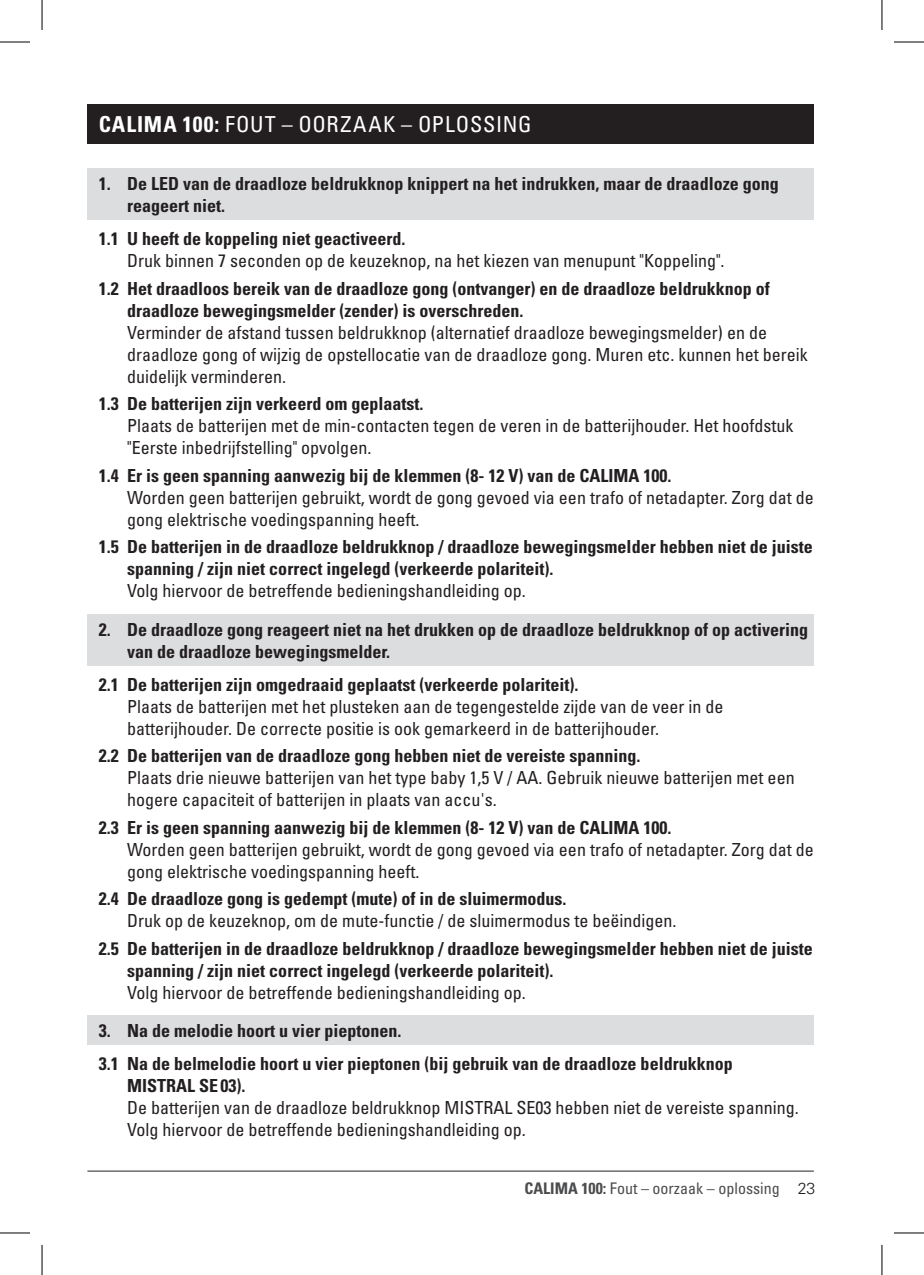
<style>
.page{position:relative;width:924px;height:1275px;background:#fff}
.page>*{position:absolute;margin:0;border:0;box-sizing:border-box;transform-origin:0 0}
.t1{font:condensed 22px "Univers LT Std";letter-spacing:.04em;color:#fff}
.t2{font:condensed 18px/22px "Univers LT Std";color:#231f20}
.t3{font:700 condensed 18px/22px "Univers LT Std";color:#231f20}
.t4{font:condensed 16px "Univers LT Std";color:#4b4c4d}
.t5{font:300 16px "Univers LT Std";color:#231f20}
.s1{font-weight:700}
</style>
<div class="page">
<hr style="left:87px;top:1170px;width:726px;height:1px;background:#231f20">
<div style="left:87px;top:104px;width:726px;height:39px;background:#231f20"></div>
<div style="left:87px;top:168px;width:726px;height:52px;background:#dcdddf"></div>
<div style="left:87px;top:614px;width:726px;height:51px;background:#dcdddf"></div>
<div style="left:87px;top:1015px;width:726px;height:30px;background:#dcdddf"></div>
<hr style="left:0;top:42px;width:30px;height:1px;background:#000">
<hr style="left:893px;top:42px;width:30px;height:1px;background:#000">
<hr style="left:0;top:1232px;width:30px;height:1px;background:#000">
<hr style="left:893px;top:1232px;width:30px;height:1px;background:#000">
<hr style="left:42px;top:0;width:1px;height:30px;background:#000">
<hr style="left:42px;top:1245px;width:1px;height:30px;background:#000">
<hr style="left:881px;top:0;width:1px;height:30px;background:#000">
<hr style="left:881px;top:1245px;width:1px;height:30px;background:#000">
<p class="t1" style="left:99px;top:110px;width:434px"><span class="s1">CALIMA 100:</span> FOUT – OORZAAK – OPLOSSING</p>
<p class="t3" style="left:127px;top:172px;width:652px;text-indent:-28px">1. De LED van de draadloze beldrukknop knippert na het indrukken, maar de draadloze gong reageert niet.</p>
<p class="t3" style="left:99px;top:227px;width:308px">1.1 U heeft de koppeling niet geactiveerd.</p>
<p class="t2" style="left:127px;top:249px;width:598px">Druk binnen 7 seconden op de keuzeknop, na het kiezen van menupunt "Koppeling".</p>
<p class="t3" style="left:127px;top:277px;width:643px;text-indent:-28px">1.2 Het draadloos bereik van de draadloze gong (ontvanger) en de draadloze beldrukknop of draadloze bewegingsmelder (zender) is overschreden.</p>
<p class="t2" style="left:127px;top:321px;width:681px">Verminder de afstand tussen beldrukknop (alternatief draadloze bewegingsmelder) en de draadloze gong of wijzig de opstellocatie van de draadloze gong. Muren etc. kunnen het bereik duidelijk verminderen.</p>
<p class="t3" style="left:99px;top:392px;width:326px">1.3 De batterijen zijn verkeerd om geplaatst.</p>
<p class="t2" style="left:127px;top:414px;width:667px">Plaats de batterijen met de min-contacten tegen de veren in de batterijhouder. Het hoofdstuk "Eerste inbedrijfstelling" opvolgen.</p>
<p class="t3" style="left:99px;top:464px;width:574px">1.4 Er is geen spanning aanwezig bij de klemmen (8- 12 V) van de CALIMA 100.</p>
<p class="t2" style="left:127px;top:486px;width:688px">Worden geen batterijen gebruikt, wordt de gong gevoed via een trafo of netadapter. Zorg dat de gong elektrische voedingspanning heeft.</p>
<p class="t3" style="left:127px;top:535px;width:686px;text-indent:-28px">1.5 De batterijen in de draadloze beldrukknop / draadloze bewegingsmelder hebben niet de juiste spanning / zijn niet correct ingelegd (verkeerde polariteit).</p>
<p class="t2" style="left:127px;top:579px;width:400px">Volg hiervoor de betreffende bedieningshandleiding op.</p>
<p class="t3" style="left:127px;top:618px;width:682px;text-indent:-28px">2. De draadloze gong reageert niet na het drukken op de draadloze beldrukknop of op activering van de draadloze bewegingsmelder.</p>
<p class="t3" style="left:99px;top:673px;width:481px">2.1 De batterijen zijn omgedraaid geplaatst (verkeerde polariteit).</p>
<p class="t2" style="left:127px;top:695px;width:597px">Plaats de batterijen met het plusteken aan de tegengestelde zijde van de veer in de batterijhouder. De correcte positie is ook gemarkeerd in de batterijhouder.</p>
<p class="t3" style="left:99px;top:744px;width:543px">2.2 De batterijen van de draadloze gong hebben niet de vereiste spanning.</p>
<p class="t2" style="left:127px;top:766px;width:668px">Plaats drie nieuwe batterijen van het type baby 1,5 V / AA. Gebruik nieuwe batterijen met een hogere capaciteit of batterijen in plaats van accu's.</p>
<p class="t3" style="left:99px;top:816px;width:574px">2.3 Er is geen spanning aanwezig bij de klemmen (8- 12 V) van de CALIMA 100.</p>
<p class="t2" style="left:127px;top:838px;width:688px">Worden geen batterijen gebruikt, wordt de gong gevoed via een trafo of netadapter. Zorg dat de gong elektrische voedingspanning heeft.</p>
<p class="t3" style="left:99px;top:887px;width:469px">2.4 De draadloze gong is gedempt (mute) of in de sluimermodus.</p>
<p class="t2" style="left:127px;top:909px;width:550px">Druk op de keuzeknop, om de mute-functie / de sluimermodus te beëindigen.</p>
<p class="t3" style="left:127px;top:937px;width:686px;text-indent:-28px">2.5 De batterijen in de draadloze beldrukknop / draadloze bewegingsmelder hebben niet de juiste spanning / zijn niet correct ingelegd (verkeerde polariteit).</p>
<p class="t2" style="left:127px;top:981px;width:400px">Volg hiervoor de betreffende bedieningshandleiding op.</p>
<p class="t3" style="left:99px;top:1014px;width:635px;line-height:33px">3. Na de melodie hoort u vier pieptonen.<br>3.1 Na de belmelodie hoort u vier pieptonen (bij gebruik van de draadloze beldrukknop</p>
<p class="t3" style="left:127px;top:1074px;width:120px">MISTRAL SE03).</p>
<p class="t2" style="left:127px;top:1096px;width:672px">De batterijen van de draadloze beldrukknop MISTRAL SE03 hebben niet de vereiste spanning.<br>Volg hiervoor de betreffende bedieningshandleiding op.</p>
<p class="t4" style="left:524px;top:1177px;width:257px"><span class="s1">CALIMA 100:</span> Fout – oorzaak – oplossing</p>
<p class="t5" style="left:797px;top:1178px;width:19px">23</p>
</div>
